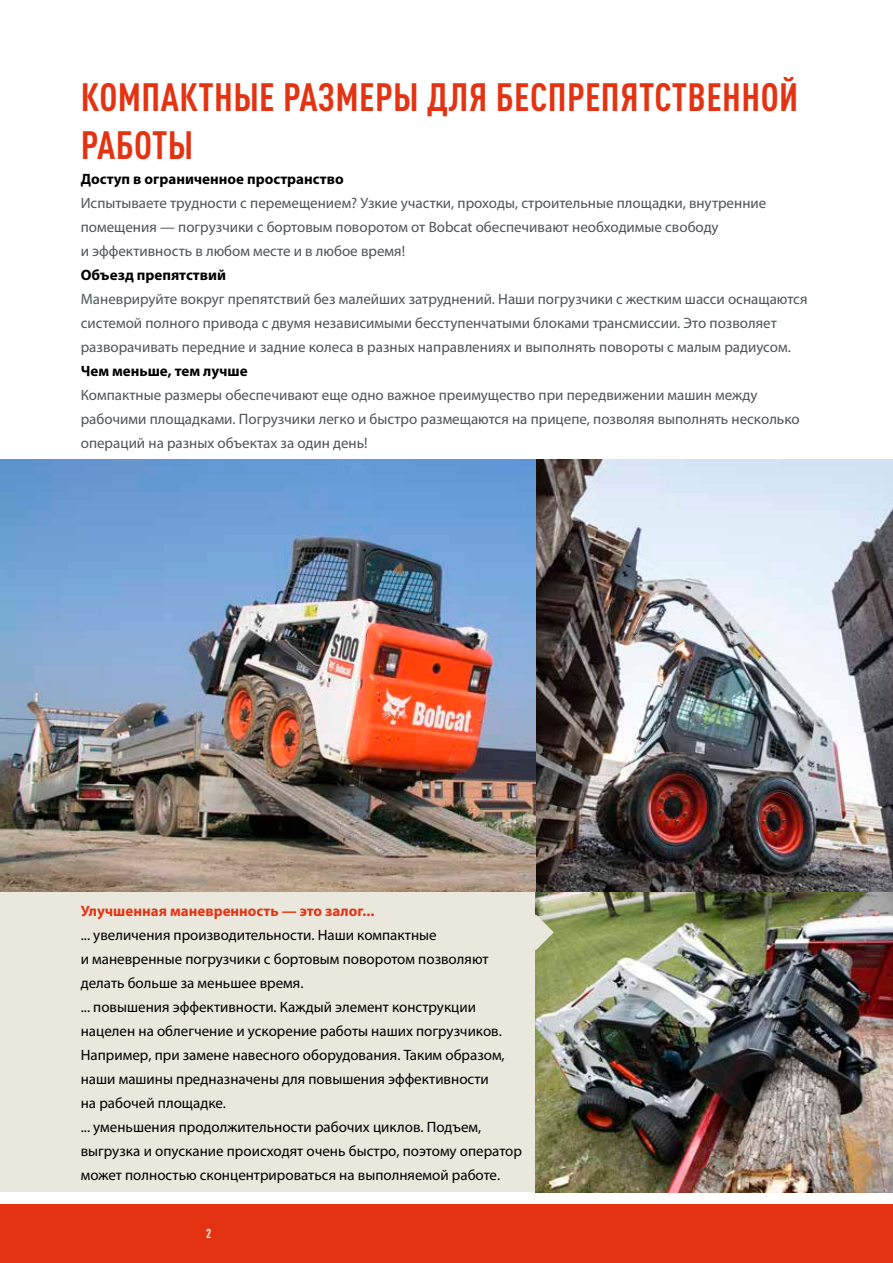
<style>
.page{position:relative;width:893px;height:1263px;background:#fff}
.page>*{position:absolute;margin:0;border:0;box-sizing:border-box;transform-origin:0 0}
.t1{font:700 condensed 39px/48px "DIN Pro";letter-spacing:.01em;color:#e43312}
.t2{font:15px/24px "Myriad Pro";color:#4c555c}
.t3{font:15px/24px "Myriad Pro";color:#000}
.t4{font:700 15px "Myriad Pro";color:#000}
.t5{font:700 15px "Myriad Pro";color:#e43312}
.t6{font:700 condensed 12.75px "DIN Pro";color:#fff}
</style>
<div class="page">
<div style="left:0;top:1204px;width:893px;height:59px;background:#e43312"></div>
<img style="left:536px;top:459px;width:357px;height:433px">
<img style="left:0;top:459px;width:536px;height:433px">
<div style="left:0;top:892px;width:537px;height:300px;background:#eae8dc"></div>
<img style="left:536px;top:892px;width:357px;height:300px">
<svg style="left:535px;top:914px;width:19px;height:36px"></svg>
<hr style="left:892px;top:964px;width:1px;height:228px;background:#eae8dc">
<h1 class="t1" style="left:81px;top:69px;width:719px">КОМПАКТНЫЕ РАЗМЕРЫ ДЛЯ БЕСПРЕПЯТСТВЕННОЙ<br>РАБОТЫ</h1>
<p class="t4" style="left:81px;top:169px;width:264px">Доступ в ограниченное пространство</p>
<p class="t2" style="left:81px;top:191px;width:687px">Испытываете трудности с перемещением? Узкие участки, проходы, строительные площадки, внутренние помещения — погрузчики с бортовым поворотом от Bobcat обеспечивают необходимые свободу<br>и эффективность в любом месте и в любое время!</p>
<p class="t4" style="left:81px;top:265px;width:147px">Объезд препятствий</p>
<p class="t2" style="left:81px;top:287px;width:728px">Маневрируйте вокруг препятствий без малейших затруднений. Наши погрузчики с жестким шасси оснащаются системой полного привода с двумя независимыми бесступенчатыми блоками трансмиссии. Это позволяет разворачивать передние и задние колеса в разных направлениях и выполнять повороты с малым радиусом.</p>
<p class="t4" style="left:81px;top:361px;width:168px">Чем меньше, тем лучше</p>
<p class="t2" style="left:81px;top:383px;width:720px">Компактные размеры обеспечивают еще одно важное преимущество при передвижении машин между рабочими площадками. Погрузчики легко и быстро размещаются на прицепе, позволяя выполнять несколько операций на разных объектах за один день!</p>
<p class="t5" style="left:81px;top:901px;width:295px">Улучшенная маневренность — это залог...</p>
<p class="t3" style="left:81px;top:923px;width:443px">... увеличения производительности. Наши компактные<br>и маневренные погрузчики с бортовым поворотом позволяют делать больше за меньшее время.<br>... повышения эффективности. Каждый элемент конструкции нацелен на облегчение и ускорение работы наших погрузчиков.<br>Например, при замене навесного оборудования. Таким образом, наши машины предназначены для повышения эффективности<br>на рабочей площадке.<br>... уменьшения продолжительности рабочих циклов. Подъем, выгрузка и опускание происходят очень быстро, поэтому оператор может полностью сконцентрироваться на выполняемой работе.</p>
<p class="t6" style="left:206px;top:1224px;width:7px">2</p>
</div>
